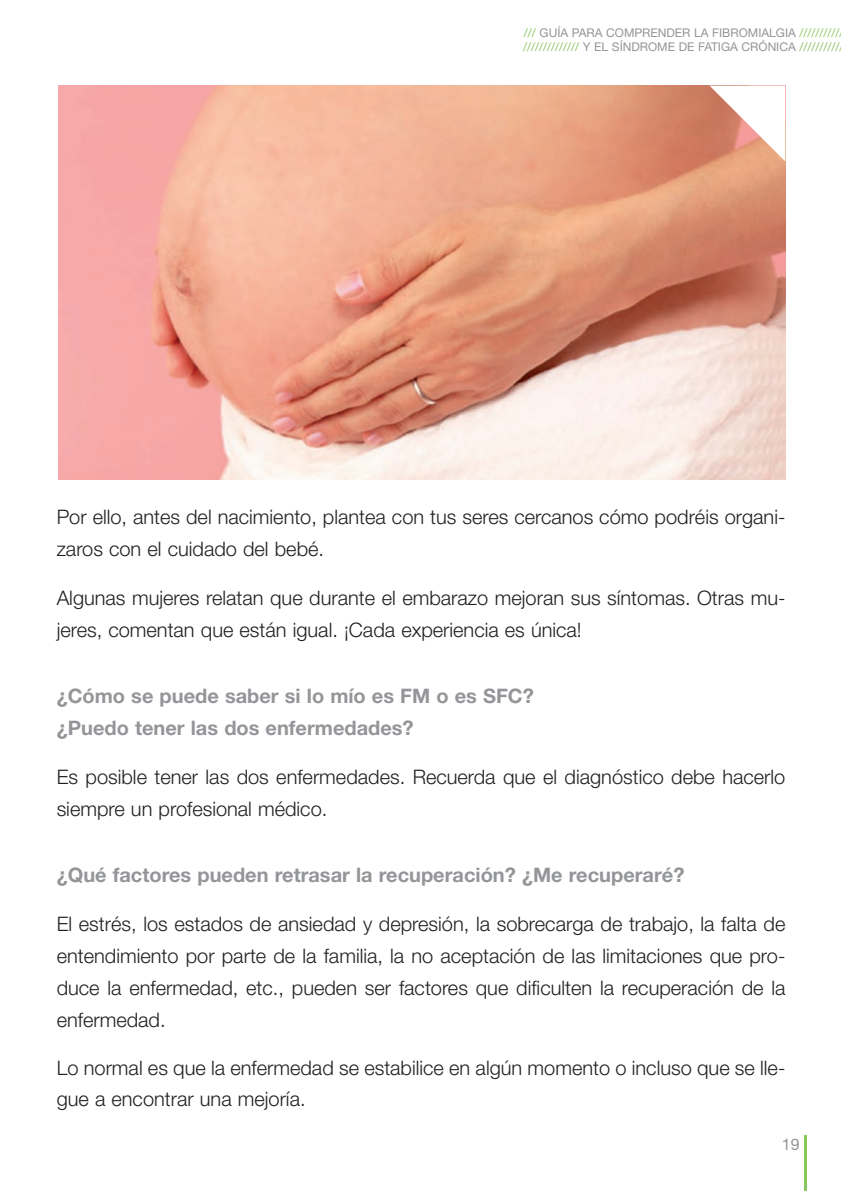
<style>
.page{position:relative;width:842px;height:1191px;background:#fff}
.page>*{position:absolute;margin:0;border:0;box-sizing:border-box;transform-origin:0 0}
.t1{font:300 20px/32px "Helvetica Neue";color:#231f20}
.t2{font:700 20px/32px "Helvetica Neue";color:#939598}
.t3{font:16px "Helvetica Neue";color:#939598}
.t4{font:12px/14px "Helvetica Neue";color:#939598}
.s1{color:#88c75d}
</style>
<div class="page">
<hr style="left:805px;top:1134px;width:2px;height:57px;background:#88c75d">
<img style="left:58px;top:86px;width:727px;height:394px">
<svg style="left:709px;top:86px;width:76px;height:75px"></svg>
<p class="t4" style="left:523px;top:27px;width:322px"><span class="s1">///</span> GUÍA PARA COMPRENDER LA FIBROMIALGIA <span class="s1">/////////// //////////////</span> Y EL SÍNDROME DE FATIGA CRÓNICA <span class="s1">///////////</span></p>
<p class="t1" style="left:57px;top:503px;width:730px">Por ello, antes del nacimiento, plantea con tus seres cercanos cómo podréis organi&shy;zaros con el cuidado del bebé.</p>
<p class="t1" style="left:57px;top:584px;width:730px">Algunas mujeres relatan que durante el embarazo mejoran sus síntomas. Otras mu&shy;jeres, comentan que están igual. ¡Cada experiencia es única!</p>
<p class="t2" style="left:57px;top:681px;width:479px">¿Cómo se puede saber si lo mío es FM o es SFC? ¿Puedo tener las dos enfermedades?</p>
<p class="t1" style="left:57px;top:763px;width:730px">Es posible tener las dos enfermedades. Recuerda que el diagnóstico debe hacerlo siempre un profesional médico.</p>
<p class="t2" style="left:57px;top:860px;width:629px">¿Qué factores pueden retrasar la recuperación? ¿Me recuperaré?</p>
<p class="t1" style="left:57px;top:910px;width:730px;text-align:justify">El estrés, los estados de ansiedad y depresión, la sobrecarga de trabajo, la falta de entendimiento por parte de la familia, la no aceptación de las limitaciones que pro&shy;duce la enfermedad, etc., pueden ser factores que dificulten la recuperación de la enfermedad.</p>
<p class="t1" style="left:57px;top:1054px;width:730px;line-height:31px">Lo normal es que la enfermedad se estabilice en algún momento o incluso que se lle&shy;gue a encontrar una mejoría.</p>
<p class="t3" style="left:782px;top:1138px;width:19px">19</p>
</div>
